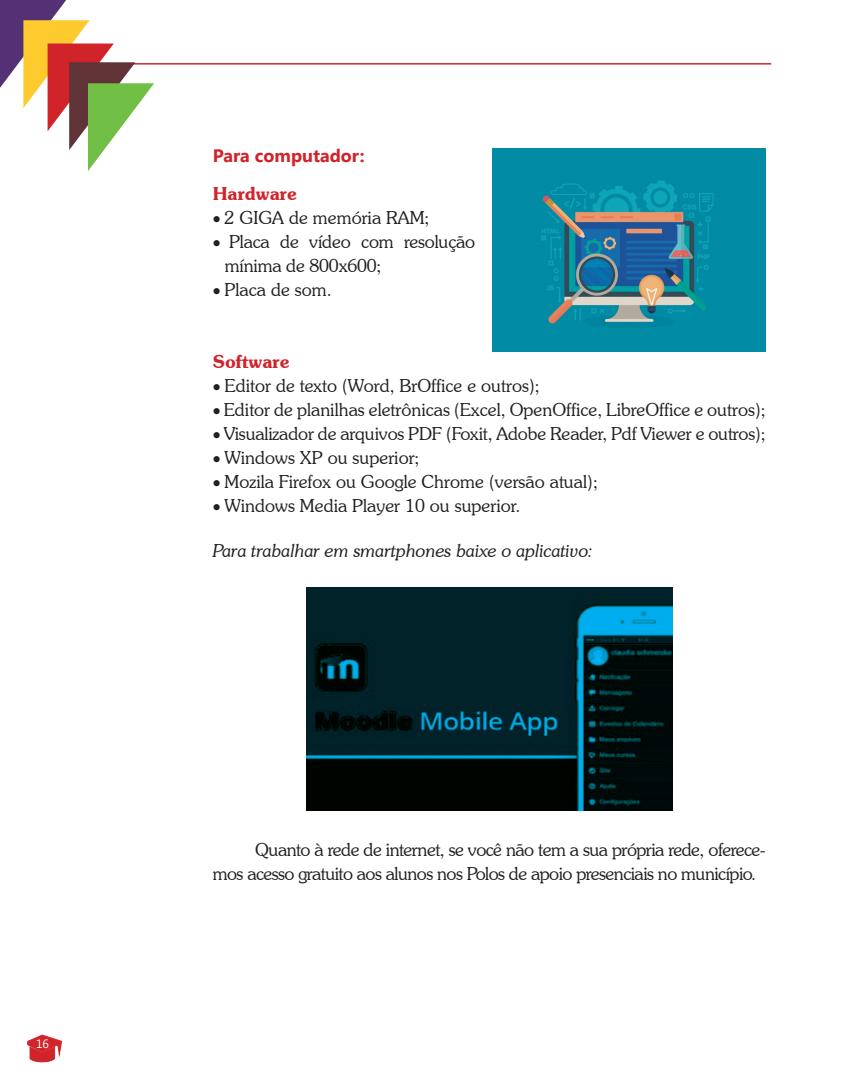
<style>
.page{position:relative;width:851px;height:1085px;background:#fff}
.page>*{position:absolute;margin:0;border:0;box-sizing:border-box;transform-origin:0 0}
.t1{font:300 18px/24px "Souvenir IT Cby BT";letter-spacing:-.01em;color:#231f20}
.t2{font:300 18px/24px "Souvenir IT Cby BT";letter-spacing:-.03em;color:#231f20}
.t3{font:italic 300 18px "Souvenir IT Cby BT";color:#231f20}
.t4{font:600 18px "Souvenir IT Cby BT";color:#d1232a}
.t5{font:700 18px "Gisha";color:#d1232a}
.t6{font:12px "Gisha";color:#fff}
</style>
<div class="page">
<svg style="left:28px;top:1034px;width:34px;height:27px"></svg>
<hr style="left:25px;top:63px;width:746px;height:2px;background:#d1232a">
<svg style="left:0;top:0;width:154px;height:171px"></svg>
<img style="left:306px;top:587px;width:366px;height:223px">
<img style="left:492px;top:149px;width:273px;height:202px">
<p class="t6" style="left:36px;top:1036px;width:14px">16</p>
<p class="t5" style="left:213px;top:146px;width:153px">Para computador:</p>
<p class="t4" style="left:213px;top:182px;width:86px">Hardware</p>
<p class="t1" style="left:213px;top:205px;width:218px">● 2 GIGA de memória RAM;</p>
<p class="t1" style="left:225px;top:229px;width:252px;text-indent:-12px">● Placa de vídeo com resolução mínima de 800x600;</p>
<p class="t1" style="left:213px;top:277px;width:120px">● Placa de som.</p>
<p class="t4" style="left:213px;top:350px;width:78px">Software</p>
<p class="t1" style="left:213px;top:373px;width:328px">● Editor de texto (Word, BrOffice e outros);</p>
<p class="t1" style="left:213px;top:397px;width:554px">● Editor de planilhas eletrônicas (Excel, OpenOffice, LibreOffice e outros);</p>
<p class="t1" style="left:213px;top:421px;width:554px">● Visualizador de arquivos PDF (Foxit, Adobe Reader, Pdf Viewer e outros);</p>
<p class="t1" style="left:213px;top:445px;width:208px">● Windows XP ou superior;</p>
<p class="t1" style="left:213px;top:469px;width:387px">● Mozila Firefox ou Google Chrome (versão atual);</p>
<p class="t1" style="left:213px;top:493px;width:309px">● Windows Media Player 10 ou superior.</p>
<p class="t3" style="left:213px;top:539px;width:381px">Para trabalhar em smartphones baixe o aplicativo:</p>
<p class="t2" style="left:213px;top:837px;width:554px;text-indent:43px">Quanto à rede de internet, se você não tem a sua própria rede, oferece&shy;mos acesso gratuito aos alunos nos Polos de apoio presenciais no município.</p>
</div>
